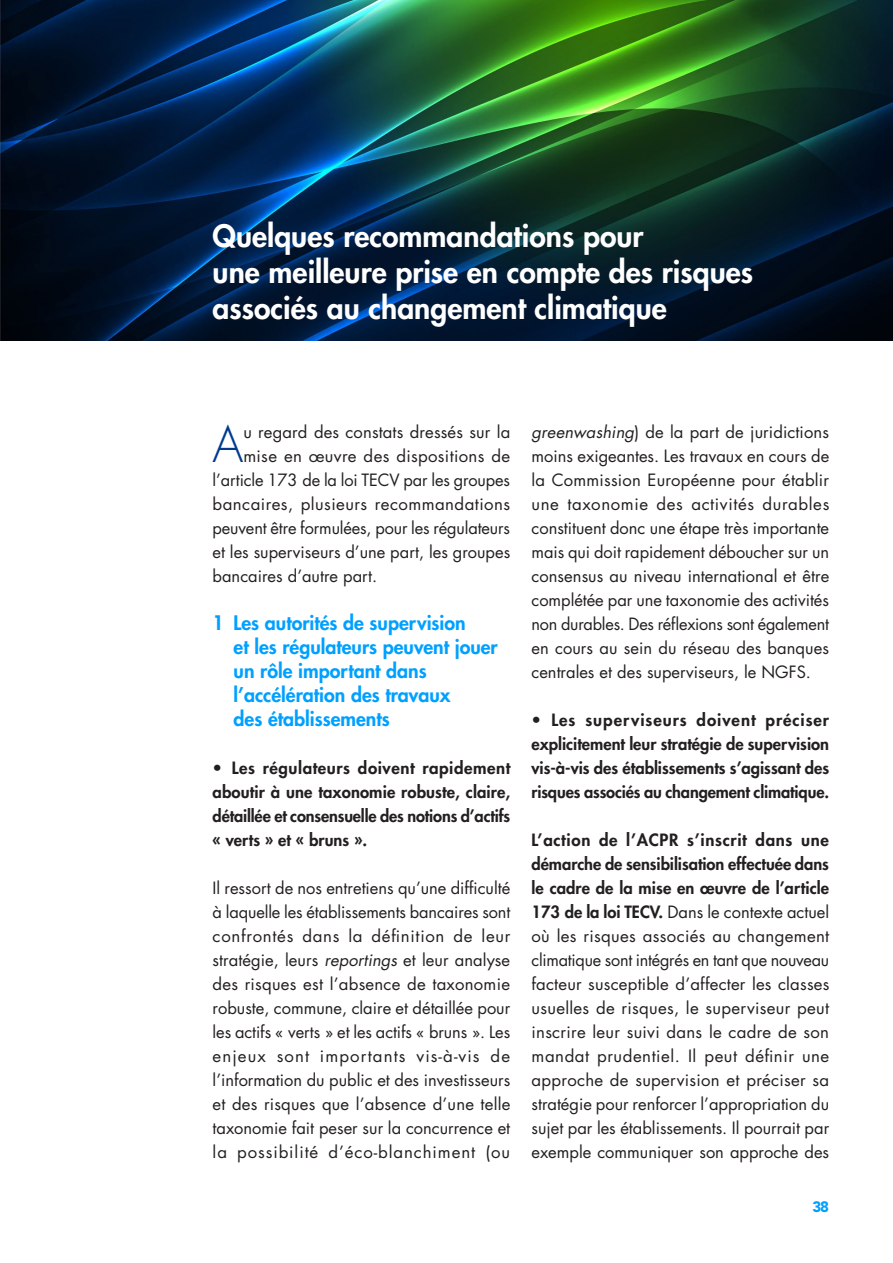
<style>
.page{position:relative;width:893px;height:1263px;background:#fff}
.page>*{position:absolute;margin:0;border:0;box-sizing:border-box;transform-origin:0 0}
.t1{font:300 48.3px "Futura Std";color:#003b8f}
.t2{font:800 30px/36px "Futura Std";color:#fff}
.t3{font:800 19.5px/24px "Futura Std";color:#00a0ff}
.t4{font:16.5px/24px "Futura Std";color:#231f20;text-align:justify}
.t5{font:800 16.5px/24px "Futura Std";letter-spacing:-.01em;color:#231f20;text-align:justify}
.t6{font:16.5px "Futura Std";letter-spacing:.025em;color:#231f20}
.t7{font:16.5px "Futura Std";letter-spacing:.02em;color:#231f20}
.t8{font:900 15px "Avenir LT Std";color:#00a0ff}
.s1{font-style:italic}
.s2{font-weight:800}
</style>
<div class="page">
<img style="left:0;top:0;width:893px;height:340px">
<h2 class="t2" style="left:213px;top:218px;width:542px">Quelques recommandations pour<br>une meilleure prise en compte des risques associés au changement climatique</h2>
<h1 class="t1" style="left:212px;top:415px;width:32px">A</h1>
<p class="t4" style="left:243px;top:420px;width:268px">u regard des constats dressés sur la</p>
<p class="t7" style="left:243px;top:445px;width:268px">mise en œuvre des dispositions de</p>
<p class="t4" style="left:213px;top:468px;width:299px">l’article 173 de la loi TECV par les groupes</p>
<p class="t6" style="left:213px;top:493px;width:299px">bancaires, plusieurs recommandations</p>
<p class="t4" style="left:213px;top:516px;width:299px">peuvent être formulées, pour les régulateurs</p>
<p class="t4" style="left:213px;top:540px;width:299px">et les superviseurs d’une part, les groupes</p>
<p class="t4" style="left:213px;top:564px;width:166px">bancaires d’autre part.</p>
<p class="t3" style="left:234px;top:611px;width:266px;text-indent:-21px">1 Les autorités de supervision<br>et les régulateurs peuvent jouer un rôle important dans l’accélération des travaux<br>des établissements</p>
<p class="t5" style="left:213px;top:756px;width:299px">• Les régulateurs doivent rapidement aboutir à une taxonomie robuste, claire, détaillée et consensuelle des notions d’actifs « verts » et « bruns ».</p>
<p class="t4" style="left:213px;top:876px;width:299px">Il ressort de nos entretiens qu’une difficulté à laquelle les établissements bancaires sont confrontés dans la définition de leur stratégie, leurs <span class="s1">reportings</span> et leur analyse des risques est l’absence de taxonomie robuste, commune, claire et détaillée pour les actifs « verts » et les actifs « bruns ». Les enjeux sont importants vis-à-vis de l’information du public et des investisseurs et des risques que l’absence d’une telle taxonomie fait peser sur la concurrence et la possibilité d’éco-blanchiment (ou</p>
<p class="t4" style="left:531px;top:420px;width:299px"><span class="s1">greenwashing</span>) de la part de juridictions moins exigeantes. Les travaux en cours de la Commission Européenne pour établir une taxonomie des activités durables constituent donc une étape très importante mais qui doit rapidement déboucher sur un consensus au niveau international et être complétée par une taxonomie des activités non durables. Des réflexions sont également en cours au sein du réseau des banques centrales et des superviseurs, le NGFS.</p>
<p class="t5" style="left:531px;top:708px;width:299px">• Les superviseurs doivent préciser explicitement leur stratégie de supervision vis-à-vis des établissements s’agissant des risques associés au changement climatique.</p>
<p class="t4" style="left:531px;top:828px;width:299px"><span class="s2">L’action de l’ACPR s’inscrit dans une démarche de sensibilisation effectuée dans le cadre de la mise en œuvre de l’article 173 de la loi TECV.</span> Dans le contexte actuel où les risques associés au changement climatique sont intégrés en tant que nouveau facteur susceptible d’affecter les classes usuelles de risques, le superviseur peut inscrire leur suivi dans le cadre de son mandat prudentiel. Il peut définir une approche de supervision et préciser sa stratégie pour renforcer l’appropriation du sujet par les établissements. Il pourrait par exemple communiquer son approche des</p>
<p class="t8" style="left:812px;top:1198px;width:18px">38</p>
</div>
